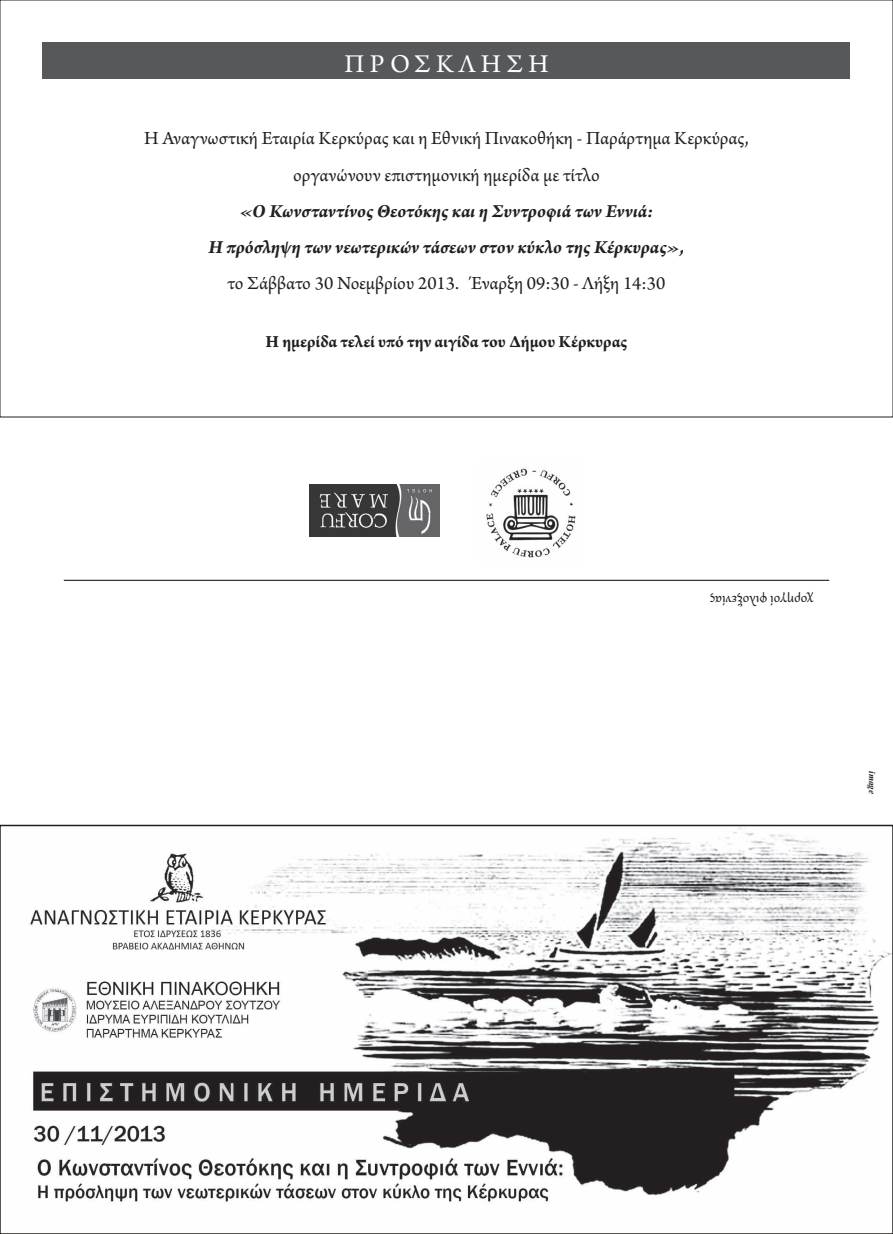
<style>
.page{position:relative;width:893px;height:1234px;background:#fff}
.page>*{position:absolute;margin:0;border:0;box-sizing:border-box;transform-origin:0 0}
.t1{font:27px "Arno Pro";letter-spacing:.205em;color:#fff}
.t2{font:19.5px/36.2px "Arno Pro";letter-spacing:-.005em;color:#231f20;text-align:center}
.t3{font:italic 700 19.5px/36.2px "Arno Pro";letter-spacing:-.005em;color:#231f20;text-align:center}
.t4{font:700 18px "Arno Pro";letter-spacing:-.005em;color:#231f20}
.t5{font:15px "Arno Pro";letter-spacing:-.005em;color:#231f20}
.t6{font:italic 700 9px "Times New Roman";color:#231f20}
</style>
<div class="page">
<img style="left:28px;top:827px;width:862px;height:376px">
<div style="left:0;top:824px;width:893px;height:409px;border:2px solid #231f20"></div>
<div style="left:43px;top:43px;width:807px;height:36px;background:#57585a"></div>
<img style="left:310px;top:484px;width:129px;height:52px">
<img style="left:486px;top:468px;width:90px;height:90px">
<hr style="left:64px;top:579px;width:765px;height:1px;background:#231f20">
<h1 class="t1" style="left:344px;top:48px;width:206px">ΠΡΟΣΚΛΗΣΗ</h1>
<p class="t2" style="left:144px;top:121px;width:606px">Η Αναγνωστική Εταιρία Κερκύρας και η Εθνική Πινακοθήκη - Παράρτημα Κερκύρας, οργανώνουν επιστημονική ημερίδα με τίτλο</p>
<p class="t3" style="left:209px;top:193px;width:477px">«Ο Κωνσταντίνος Θεοτόκης και η Συντροφιά των Εννιά:<br>Η πρόσληψη των νεωτερικών τάσεων στον κύκλο της Κέρκυρας»,</p>
<p class="t2" style="left:228px;top:266px;width:439px">το Σάββατο 30 Νοεμβρίου 2013. Έναρξη 09:30 - Λήξη 14:30</p>
<p class="t4" style="left:266px;top:331px;width:363px">Η ημερίδα τελεί υπό την αιγίδα του Δήμου Κέρκυρας</p>
<p class="t5" style="left:813px;top:609px;width:105px;rotate:-180deg">χορηγοί φιλοξενίας</p>
<p class="t6" style="left:878px;top:771px;width:24px;rotate:90deg">image</p>
</div>
